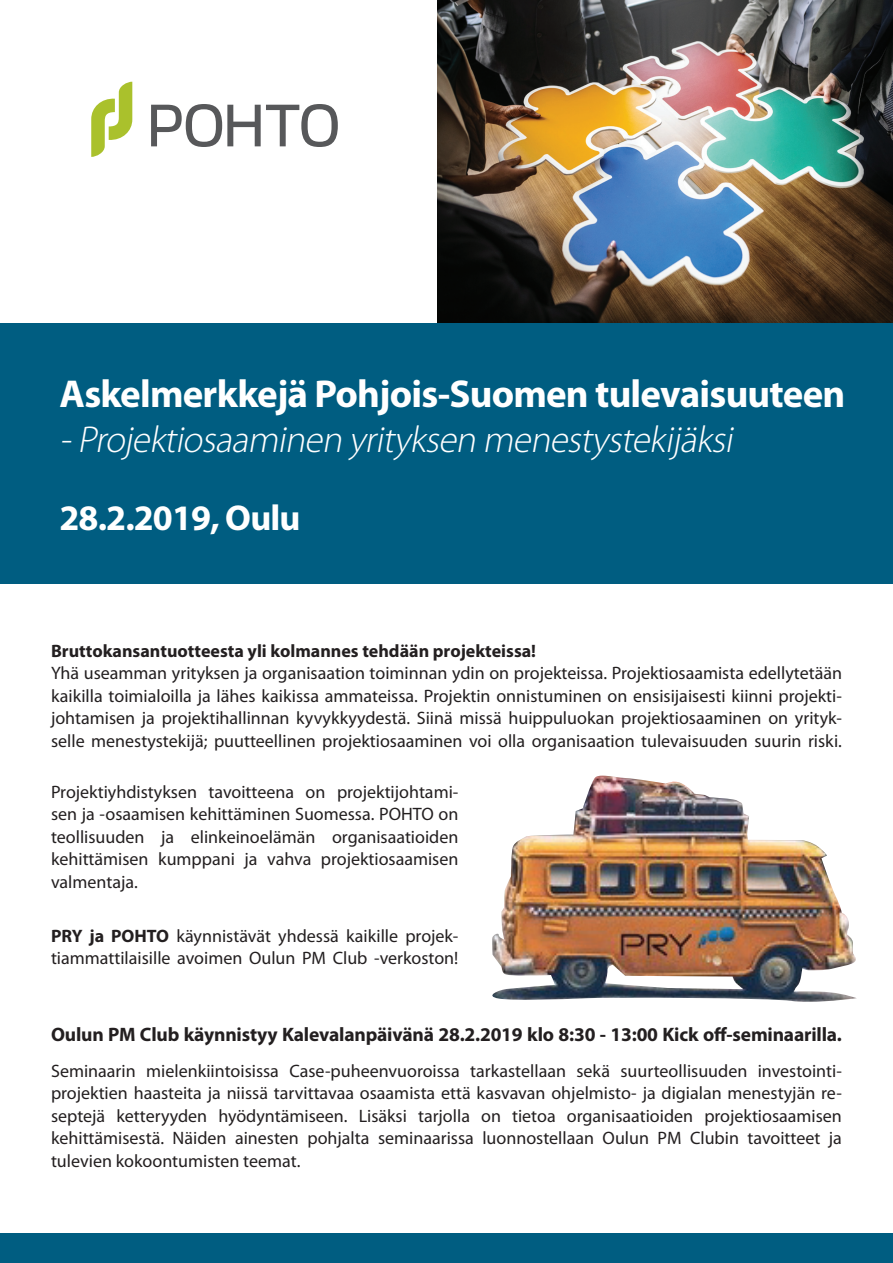
<style>
.page{position:relative;width:893px;height:1263px;background:#fff}
.page>*{position:absolute;margin:0;border:0;box-sizing:border-box;transform-origin:0 0}
.t1{font:700 39px "Myriad Pro";letter-spacing:-.02em;color:#fff}
.t2{font:italic 300 37.5px "Myriad Pro";color:#fff}
.t3{font:700 36px "Myriad Pro";letter-spacing:-.025em;color:#fff}
.t4{font:700 19.5px "Myriad Pro";letter-spacing:-.01em;color:#231f20}
.t5{font:18px/22.5px "Myriad Pro";color:#231f20;text-align:justify}
.t6{font:700 18px "Myriad Pro";color:#231f20}
.s1{font-weight:700}
</style>
<div class="page">
<img style="left:438px;top:0;width:455px;height:324px">
<div style="left:0;top:324px;width:893px;height:260px;background:#005d81"></div>
<div style="left:0;top:1234px;width:893px;height:29px;background:#005d81"></div>
<img style="left:492px;top:776px;width:365px;height:226px">
<svg style="left:151px;top:104px;width:187px;height:43px"></svg>
<svg style="left:91px;top:82px;width:41px;height:75px"></svg>
<h1 class="t1" style="left:60px;top:372px;width:787px">Askelmerkkejä Pohjois-Suomen tulevaisuuteen</h1>
<h2 class="t2" style="left:60px;top:419px;width:682px">-Projektiosaaminen yrityksen menestystekijäksi</h2>
<h3 class="t3" style="left:60px;top:497px;width:242px">28.2.2019, Oulu</h3>
<p class="t6" style="left:51px;top:640px;width:487px">Bruttokansantuotteesta yli kolmannes tehdään projekteissa!</p>
<p class="t5" style="left:51px;top:662px;width:792px">Yhä useamman yrityksen ja organisaation toiminnan ydin on projekteissa. Projektiosaamista edellytetään kaikilla toimialoilla ja lähes kaikissa ammateissa. Projektin onnistuminen on ensisijaisesti kiinni projekti&shy;johtamisen ja projektihallinnan kyvykkyydestä. Siinä missä huippuluokan projektiosaaminen on yrityk&shy;selle menestystekijä; puutteellinen projektiosaaminen voi olla organisaation tulevaisuuden suurin riski.</p>
<p class="t5" style="left:51px;top:781px;width:409px">Projektiyhdistyksen tavoitteena on projektijohtami&shy;sen ja -osaamisen kehittäminen Suomessa. POHTO on teollisuuden ja elinkeinoelämän organisaatioiden kehittämisen kumppani ja vahva projektiosaamisen valmentaja.</p>
<p class="t5" style="left:51px;top:925px;width:409px"><span class="s1">PRY ja POHTO</span> käynnistävät yhdessä kaikille projek&shy;tiammattilaisille avoimen Oulun PM Club -verkoston!</p>
<p class="t4" style="left:51px;top:1023px;width:792px">Oulun PM Club käynnistyy Kalevalanpäivänä 28.2.2019 klo 8:30 - 13:00 Kick off-seminaarilla.</p>
<p class="t5" style="left:51px;top:1060px;width:792px">Seminaarin mielenkiintoisissa Case-puheenvuoroissa tarkastellaan sekä suurteollisuuden investointi&shy;projektien haasteita ja niissä tarvittavaa osaamista että kasvavan ohjelmisto- ja digialan menestyjän re&shy;septejä ketteryyden hyödyntämiseen. Lisäksi tarjolla on tietoa organisaatioiden projektiosaamisen kehittämisestä. Näiden ainesten pohjalta seminaarissa luonnostellaan Oulun PM Clubin tavoitteet ja tulevien kokoontumisten teemat.</p>
</div>
